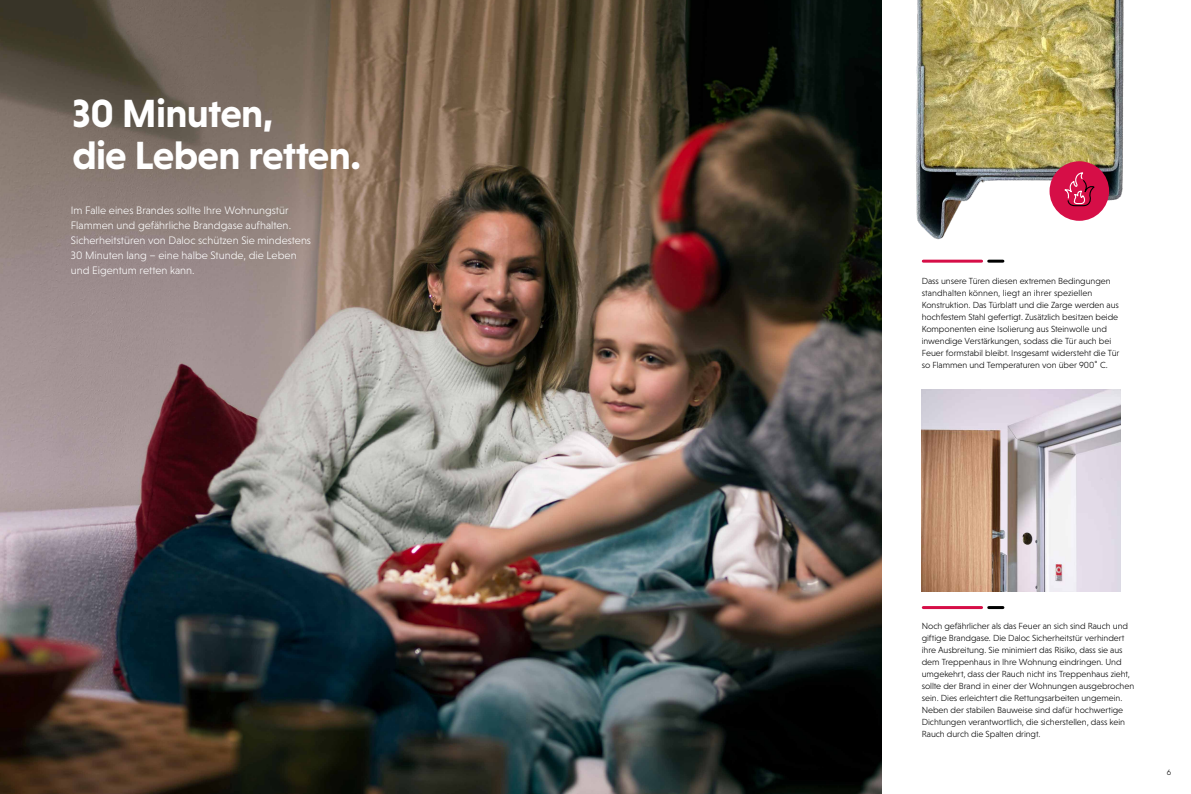
<style>
.page{position:relative;width:1191px;height:794px;background:#fff}
.page>*{position:absolute;margin:0;border:0;box-sizing:border-box;transform-origin:0 0}
.t1{font:700 40px/42px "Niveau Grotesk";letter-spacing:-.015em;color:#fff}
.t2{font:300 11px/15px "Niveau Grotesk";color:#fff}
.t3{font:300 9px/12px "Niveau Grotesk";letter-spacing:-.005em;color:#000}
.t4{font:300 8px "Niveau Grotesk";color:#000}
.s1{font-family:"Zurich BT";font-stretch:condensed}
</style>
<div class="page">
<img style="left:0;top:0;width:882px;height:794px">
<img style="left:915px;top:0;width:209px;height:240px">
<hr style="left:923px;top:606px;width:58px;height:3px;background:#d60e47">
<hr style="left:988px;top:606px;width:15px;height:3px;background:#000">
<img style="left:921px;top:390px;width:199px;height:201px">
<hr style="left:923px;top:260px;width:58px;height:3px;background:#d60e47">
<hr style="left:988px;top:260px;width:15px;height:3px;background:#000">
<div style="left:1049px;top:161px;width:60px;height:60px;background:#d60e47;border-radius:50%"></div>
<svg style="left:1064px;top:172px;width:31px;height:35px"></svg>
<h1 class="t1" style="left:72px;top:92px;width:290px">30 Minuten,<br>die Leben retten.</h1>
<p class="t2" style="left:71px;top:202px;width:242px">Im Falle eines Brandes sollte Ihre Wohnungstür Flammen und gefährliche Brandgase aufhalten.<br>Sicherheitstüren von Daloc schützen Sie mindestens 30 Minuten lang – eine halbe Stunde, die Leben und Eigentum retten kann.</p>
<p class="t3" style="left:921px;top:275px;width:199px">Dass unsere Türen diesen extremen Bedingungen standhalten können, liegt an ihrer speziellen Konstruktion. Das Türblatt und die Zarge werden aus hochfestem Stahl gefertigt. Zusätzlich besitzen beide Komponenten eine Isolierung aus Steinwolle und inwendige Verstärkungen, sodass die Tür auch bei Feuer formstabil bleibt. Insgesamt widersteht die Tür so Flammen und Temperaturen von über 900<span class="s1">˚</span> C.</p>
<p class="t3" style="left:921px;top:620px;width:214px">Noch gefährlicher als das Feuer an sich sind Rauch und giftige Brandgase. Die Daloc Sicherheitstür verhindert ihre Ausbreitung. Sie minimiert das Risiko, dass sie aus dem Treppenhaus in Ihre Wohnung eindringen. Und umgekehrt, dass der Rauch nicht ins Treppenhaus zieht, sollte der Brand in einer der Wohnungen ausgebrochen sein. Dies erleichtert die Rettungsarbeiten ungemein.<br>Neben der stabilen Bauweise sind dafür hochwertige Dichtungen verantwortlich, die sicherstellen, dass kein Rauch durch die Spalten dringt.</p>
<p class="t4" style="left:1166px;top:768px;width:6px">6</p>
</div>
